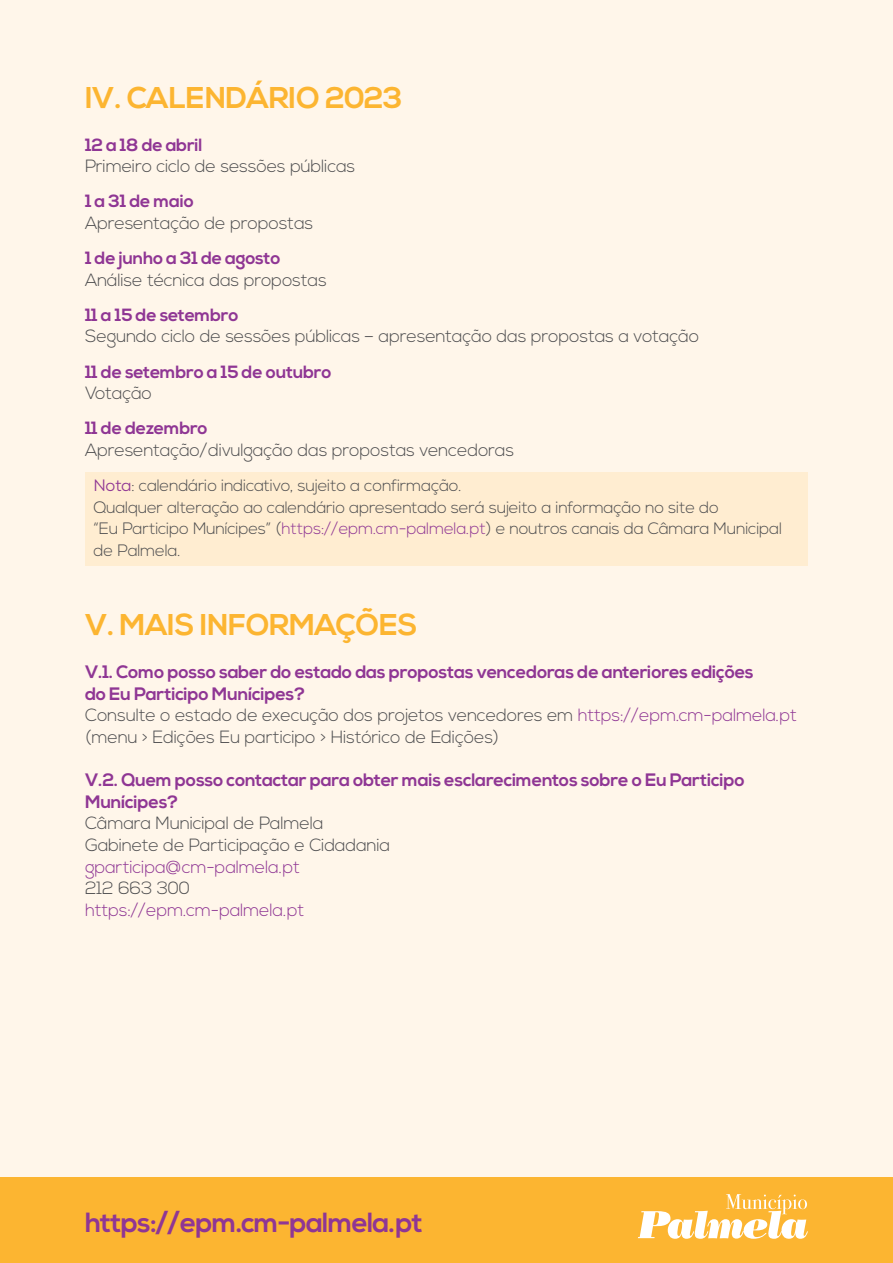
<style>
.page{position:relative;width:893px;height:1263px;background:#fff6ea}
.page>*{position:absolute;margin:0;border:0;box-sizing:border-box;transform-origin:0 0}
.t1{font:700 30px "Nexa";letter-spacing:-.015em;color:#fcb531}
.t2{font:700 27.75px "Nexa";letter-spacing:-.03em;color:#8f3694}
.t3{font:700 18px/21.6px "Nexa";letter-spacing:-.015em;color:#8f3694}
.t4{font:300 17.7px/21.6px "Nexa";letter-spacing:-.015em;color:#4d4d4f}
.t5{font:700 17.7px "Nexa";letter-spacing:-.015em;color:#8f3694}
.t6{font:300 17.7px "Nexa";letter-spacing:-.015em;color:#8f3694}
.t7{font:300 16.5px/21.6px "Nexa";letter-spacing:-.015em;color:#4d4d4f}
.s1{font-weight:400;color:#8f3694}
.s2{color:#8f3694}
</style>
<div class="page">
<div style="left:85px;top:472px;width:723px;height:94px;background:#ffedd1"></div>
<div style="left:0;top:1178px;width:893px;height:85px;background:#fcb531"></div>
<svg style="left:638px;top:1194px;width:170px;height:45px"></svg>
<h1 class="t1" style="left:85px;top:80px;width:319px">IV. CALENDÁRIO 2023</h1>
<p class="t5" style="left:85px;top:134px;width:119px">12 a 18 de abril</p>
<p class="t4" style="left:85px;top:156px;width:272px">Primeiro ciclo de sessões públicas</p>
<p class="t5" style="left:85px;top:191px;width:110px">1 a 31 de maio</p>
<p class="t4" style="left:85px;top:213px;width:230px">Apresentação de propostas</p>
<p class="t5" style="left:85px;top:248px;width:197px">1 de junho a 31 de agosto</p>
<p class="t4" style="left:85px;top:270px;width:243px">Análise técnica das propostas</p>
<p class="t5" style="left:85px;top:304px;width:155px">11 a 15 de setembro</p>
<p class="t4" style="left:85px;top:326px;width:616px">Segundo ciclo de sessões públicas – apresentação das propostas a votação</p>
<p class="t5" style="left:85px;top:361px;width:248px">11 de setembro a 15 de outubro</p>
<p class="t4" style="left:85px;top:383px;width:69px">Votação</p>
<p class="t5" style="left:85px;top:418px;width:124px">11 de dezembro</p>
<p class="t4" style="left:85px;top:440px;width:431px">Apresentação/divulgação das propostas vencedoras</p>
<p class="t7" style="left:94px;top:475px;width:690px"><span class="s1">Nota</span>: calendário indicativo, sujeito a confirmação.<br>Qualquer alteração ao calendário apresentado será sujeito a informação no site do<br>“Eu Participo Munícipes” (<span class="s2">https://epm.cm-palmela.pt</span>) e noutros canais da Câmara Municipal de Palmela.</p>
<h1 class="t1" style="left:85px;top:607px;width:334px">V. MAIS INFORMAÇÕES</h1>
<p class="t3" style="left:85px;top:662px;width:670px">V.1. Como posso saber do estado das propostas vencedoras de anteriores edições do Eu Participo Munícipes?</p>
<p class="t4" style="left:85px;top:705px;width:714px">Consulte o estado de execução dos projetos vencedores em <span class="s2">https://epm.cm-palmela.pt </span>(menu &gt; Edições Eu participo &gt; Histórico de Edições)</p>
<p class="t3" style="left:85px;top:770px;width:661px">V.2. Quem posso contactar para obter mais esclarecimentos sobre o Eu Participo<br>Munícipes?</p>
<p class="t4" style="left:85px;top:813px;width:307px">Câmara Municipal de Palmela<br>Gabinete de Participação e Cidadania</p>
<p class="t6" style="left:85px;top:856px;width:217px">gparticipa@cm-palmela.pt</p>
<p class="t4" style="left:85px;top:878px;width:106px">212 663 300</p>
<p class="t6" style="left:85px;top:899px;width:221px">https://epm.cm-palmela.pt</p>
<h2 class="t2" style="left:85px;top:1207px;width:339px">https://epm.cm-palmela.pt</h2>
</div>
